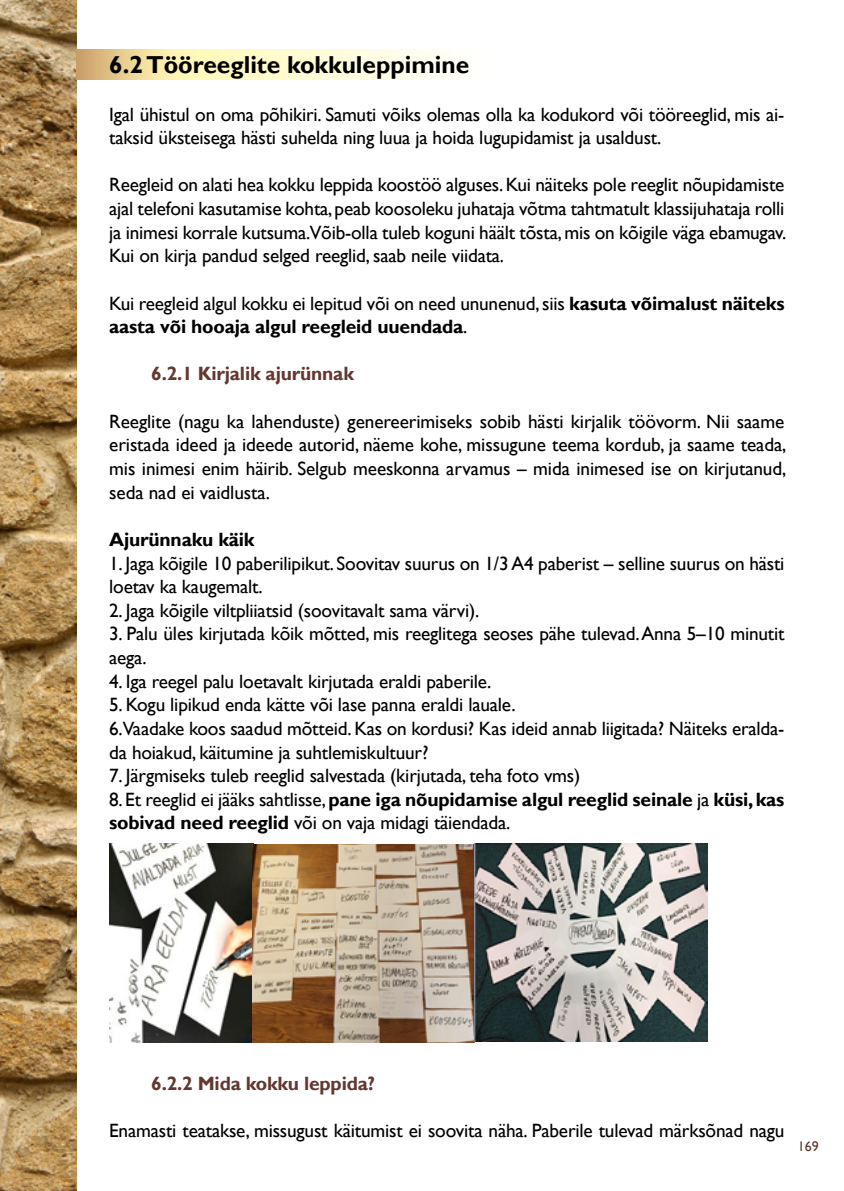
<style>
.page{position:relative;width:844px;height:1191px;background:#fff}
.page>*{position:absolute;margin:0;border:0;box-sizing:border-box;transform-origin:0 0}
.t1{font:700 24.5px "Gill Sans";color:#000}
.t2{font:19.25px/23.6px "Gill Sans";letter-spacing:-.01em;color:#000}
.t3{font:700 19.25px/23.6px "Gill Sans";letter-spacing:-.01em;color:#000}
.t4{font:700 19.25px "Gill Sans";letter-spacing:-.01em;color:#623831}
.t5{font:14px "Gill Sans";color:#623831}
.s1{font-weight:400}
</style>
<div class="page">
<img style="left:0;top:0;width:76px;height:1191px">
<svg style="left:76px;top:50px;width:368px;height:30px;background:#f8eec2"></svg>
<img style="left:109px;top:843px;width:598px;height:199px">
<p class="t1" style="left:109px;top:50px;width:361px">6.2 Tööreeglite kokkuleppimine</p>
<p class="t2" style="left:109px;top:103px;width:676px">Igal ühistul on oma põhikiri. Samuti võiks olemas olla ka kodukord või tööreeglid, mis ai&shy;taksid üksteisega hästi suhelda ning luua ja hoida lugupidamist ja usaldust.</p>
<p class="t2" style="left:109px;top:173px;width:678px;text-align:justify">Reegleid on alati hea kokku leppida koostöö alguses. Kui näiteks pole reeglit nõupidamiste ajal telefoni kasutamise kohta, peab koosoleku juhataja võtma tahtmatult klassijuhataja rolli ja inimesi korrale kutsuma.Võib-olla tuleb koguni häält tõsta, mis on kõigile väga ebamugav.<br>Kui on kirja pandud selged reeglid, saab neile viidata.</p>
<p class="t3" style="left:109px;top:292px;width:676px"><span class="s1">Kui reegleid algul kokku ei lepitud või on need ununenud, siis</span> kasuta võimalust näiteks aasta või hooaja algul reegleid uuendada<span class="s1">.</span></p>
<p class="t4" style="left:151px;top:362px;width:204px">6.2.1 Kirjalik ajurünnak</p>
<p class="t2" style="left:109px;top:410px;width:678px;text-align:justify">Reeglite (nagu ka lahenduste) genereerimiseks sobib hästi kirjalik töövorm. Nii saame eristada ideed ja ideede autorid, näeme kohe, missugune teema kordub, ja saame teada, mis inimesi enim häirib. Selgub meeskonna arvamus – mida inimesed ise on kirjutanud, seda nad ei vaidlusta.</p>
<p class="t3" style="left:109px;top:528px;width:147px">Ajurünnaku käik</p>
<p class="t2" style="left:109px;top:551px;width:676px">1. Jaga kõigile 10 paberilipikut. Soovitav suurus on 1/3 A4 paberist – selline suurus on hästi loetav ka kaugemalt.</p>
<p class="t2" style="left:109px;top:599px;width:371px">2. Jaga kõigile viltpliiatsid (soovitavalt sama värvi).</p>
<p class="t2" style="left:109px;top:622px;width:676px">3. Palu üles kirjutada kõik mõtted, mis reeglitega seoses pähe tulevad. Anna 5–10 minutit aega.</p>
<p class="t2" style="left:109px;top:670px;width:383px">4. Iga reegel palu loetavalt kirjutada eraldi paberile.</p>
<p class="t2" style="left:109px;top:693px;width:676px">5. Kogu lipikud enda kätte või lase panna eraldi lauale.<br>6.Vaadake koos saadud mõtteid. Kas on kordusi? Kas ideid annab liigitada? Näiteks eralda&shy;da hoiakud, käitumine ja suhtlemiskultuur?</p>
<p class="t2" style="left:109px;top:764px;width:472px">7. Järgmiseks tuleb reeglid salvestada (kirjutada, teha foto vms)</p>
<p class="t3" style="left:109px;top:788px;width:676px"><span class="s1">8. Et reeglid ei jääks sahtlisse,</span> pane iga nõupidamise algul reeglid seinale <span class="s1">ja</span> küsi, kas sobivad need reeglid <span class="s1">või on vaja midagi täiendada.</span></p>
<p class="t4" style="left:151px;top:1071px;width:225px">6.2.2 Mida kokku leppida?</p>
<p class="t2" style="left:109px;top:1118px;width:676px">Enamasti teatakse, missugust käitumist ei soovita näha. Paberile tulevad märksõnad nagu</p>
<p class="t5" style="left:797px;top:1138px;width:22px">169</p>
</div>
